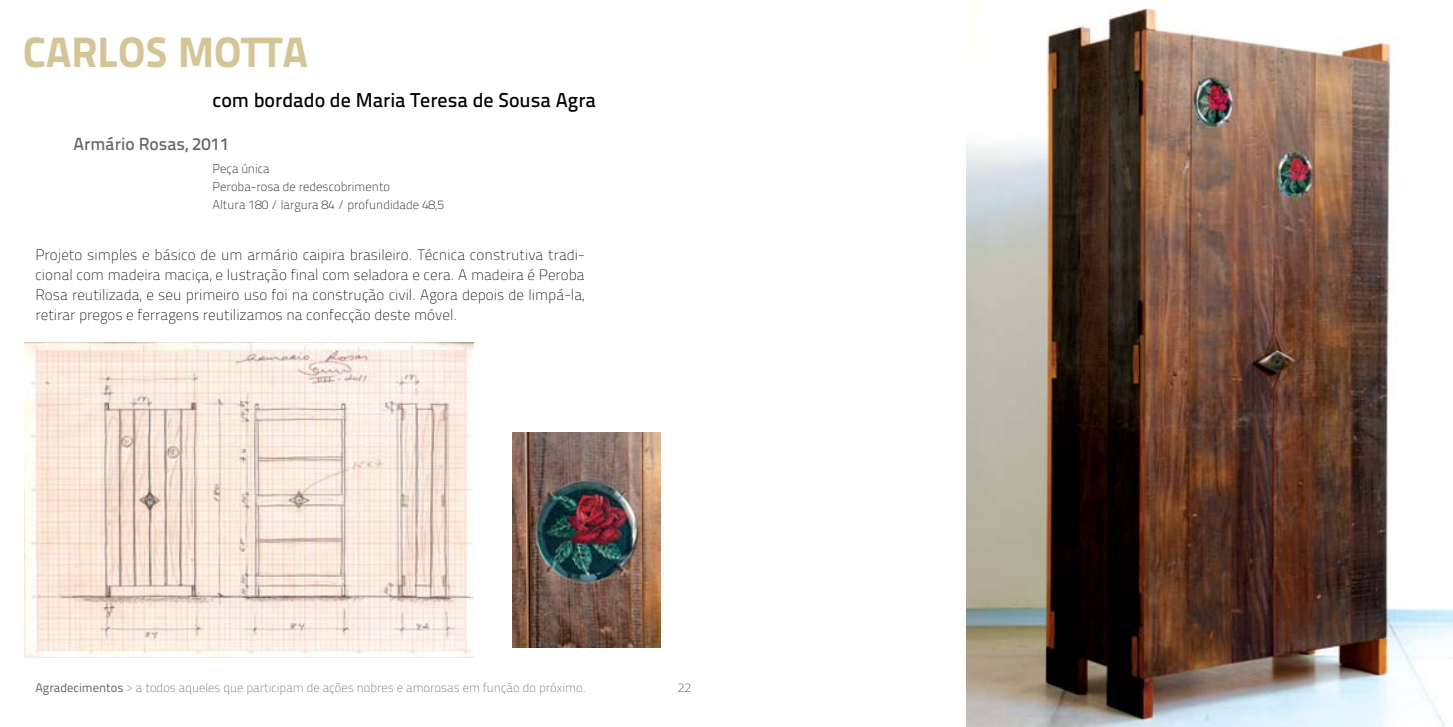
<style>
.page{position:relative;width:1453px;height:727px;background:#fff}
.page>*{position:absolute;margin:0;border:0;box-sizing:border-box;transform-origin:0 0}
.t1{font:42.5px "Titillium Text 14 L 999 wt";color:#d4c599}
.t2{font:20px "Titillium Text 14 L 600 wt";color:#000}
.t3{font:17.5px "Titillium Text 14 L 600 wt";color:#636466}
.t4{font:700 15px/20px "Titillium Text 14 L";color:#000;text-align:justify}
.t5{font:700 12.5px "Titillium Text 14 L";color:#636466}
.t6{font:700 12.5px/18px "Titillium Text 14 L";color:#000}
.t7{font:700 12.5px "Titillium Text 14 L";color:#414042}
.s1{font-family:"Titillium Text 14 L 400 wt";font-weight:400}
</style>
<div class="page">
<img style="left:967px;top:8px;width:486px;height:718px">
<img style="left:25px;top:342px;width:449px;height:314px">
<img style="left:513px;top:432px;width:147px;height:215px">
<p class="t1" style="left:23px;top:26px;width:287px">CARLOS MOTTA</p>
<p class="t2" style="left:213px;top:88px;width:385px">com bordado de Maria Teresa de Sousa Agra</p>
<p class="t3" style="left:74px;top:133px;width:157px">Armário Rosas, 2011</p>
<p class="t6" style="left:213px;top:159px;width:233px">Peça única<br>Peroba-rosa de redescobrimento<br>Altura 180 / largura 84 / profundidade 48,5</p>
<p class="t4" style="left:35px;top:244px;width:551px">Projeto simples e básico de um armário caipira brasileiro. Técnica construtiva tradi&shy;cional com madeira maciça, e lustração final com seladora e cera. A madeira é Peroba Rosa reutilizada, e seu primeiro uso foi na construção civil. Agora depois de limpá-la, retirar pregos e ferragens reutilizamos na confecção deste móvel.“</p>
<p class="t5" style="left:35px;top:679px;width:552px"><span class="s1">Agradecimentos</span> &gt; a todos aqueles que participam de ações nobres e amorosas em função do próximo.</p>
<p class="t7" style="left:678px;top:679px;width:15px">22</p>
</div>
